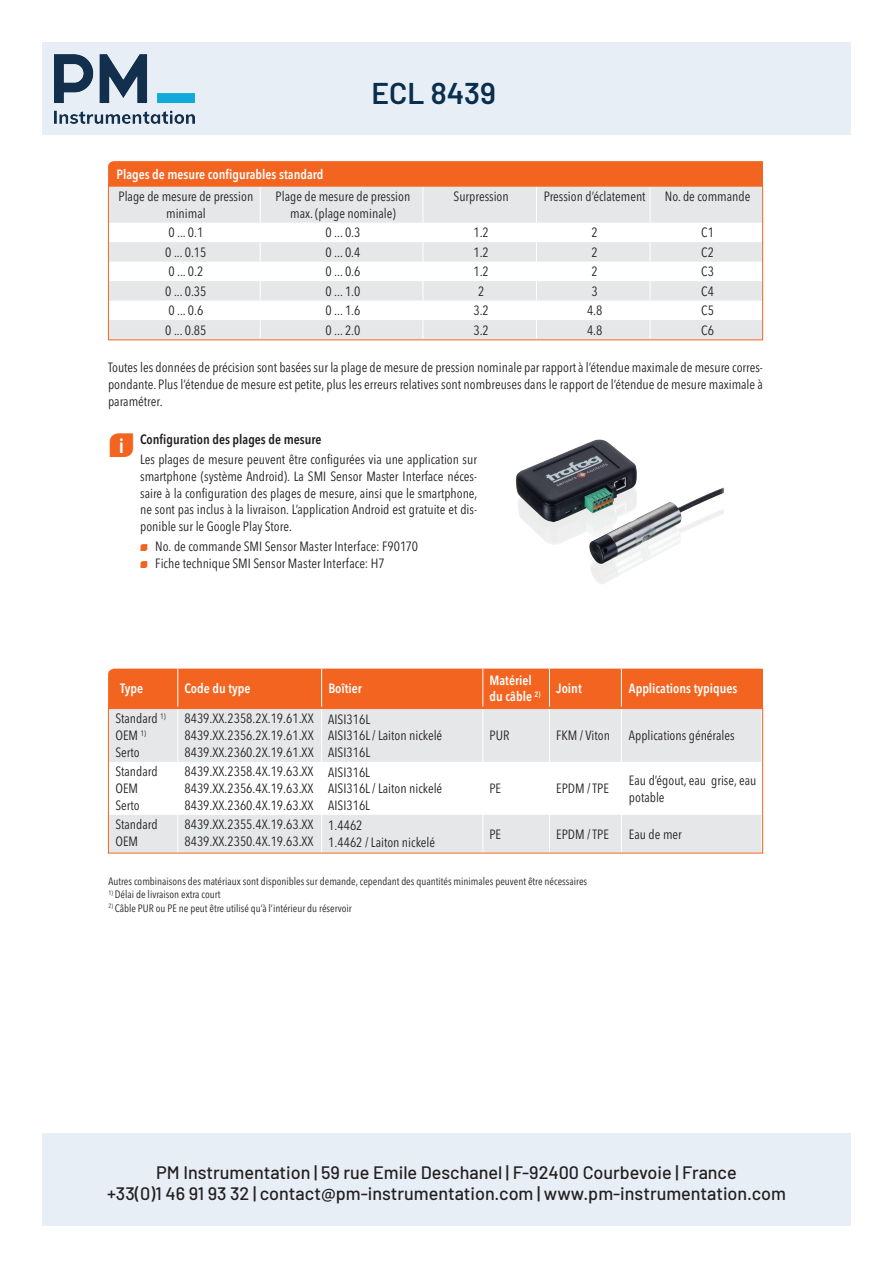
<style>
.page{position:relative;width:893px;height:1263px;background:#fff}
.page>*{position:absolute;margin:0;border:0;box-sizing:border-box;transform-origin:0 0}
.t1{font:32.1px "Trafag Pictos";color:#f36421}
.t2{font:600 30px "Barlow";color:#0a2f4e}
.t3{font:500 18px "Barlow";color:#231f20}
.t4{font:condensed 13.35px/16.6px "Avenir Next LT Pro";color:#231f20}
.t5{font:600 condensed 13.35px/22.4px "Avenir Next LT Pro";color:#fff}
.t6{font:condensed 10.65px "Avenir Next LT Pro";color:#231f20}
.s1{font-weight:400;color:#231f20}
.s2{font-family:"Koz Go Pro";font-weight:700;font-size:18.75px;color:#fff}
.s3{font-weight:600}
.s4{font-family:"Trafag Pictos";font-stretch:normal;font-size:9.3px;color:#f36421}
</style>
<div class="page">
<div style="left:43px;top:1133px;width:807px;height:92px;background:#e8eef5"></div>
<div style="left:43px;top:43px;width:807px;height:92px;background:#e8eef5"></div>
<img style="left:54px;top:54px;width:140px;height:69px">
<div style="left:108px;top:161px;width:655px;height:25px;background:#f36421"></div>
<svg style="left:110px;top:188px;width:651px;height:150px;fill:#e6e7e9"></svg>
<hr style="left:260px;top:186px;width:1px;height:37px;background:#fff">
<hr style="left:423px;top:186px;width:1px;height:37px;background:#fff">
<hr style="left:536px;top:186px;width:1px;height:37px;background:#fff">
<hr style="left:650px;top:186px;width:1px;height:37px;background:#fff">
<svg style="left:260px;top:223px;width:1px;height:115px"></svg>
<svg style="left:423px;top:223px;width:1px;height:115px"></svg>
<svg style="left:536px;top:223px;width:1px;height:115px"></svg>
<svg style="left:650px;top:223px;width:1px;height:115px"></svg>
<img style="left:516px;top:439px;width:207px;height:145px">
<svg style="left:110px;top:710px;width:651px;height:141px;fill:#e6e7e9"></svg>
<hr style="left:177px;top:709px;width:1px;height:53px;background:#fff">
<hr style="left:321px;top:709px;width:1px;height:53px;background:#fff">
<hr style="left:482px;top:709px;width:1px;height:53px;background:#fff">
<hr style="left:549px;top:709px;width:1px;height:53px;background:#fff">
<hr style="left:621px;top:709px;width:1px;height:53px;background:#fff">
<hr style="left:177px;top:762px;width:1px;height:53px;background:#fff">
<hr style="left:321px;top:762px;width:1px;height:53px;background:#fff">
<hr style="left:482px;top:762px;width:1px;height:53px;background:#fff">
<hr style="left:549px;top:762px;width:1px;height:53px;background:#fff">
<hr style="left:621px;top:762px;width:1px;height:53px;background:#fff">
<hr style="left:177px;top:815px;width:1px;height:38px;background:#fff">
<hr style="left:321px;top:815px;width:1px;height:38px;background:#fff">
<hr style="left:482px;top:815px;width:1px;height:38px;background:#fff">
<hr style="left:549px;top:815px;width:1px;height:38px;background:#fff">
<hr style="left:621px;top:815px;width:1px;height:38px;background:#fff">
<div style="left:108px;top:708px;width:655px;height:145px;border:1px solid #f36421"></div>
<div style="left:108px;top:669px;width:655px;height:39px;background:#f36421"></div>
<hr style="left:177px;top:669px;width:1px;height:38px;background:#fff">
<hr style="left:321px;top:669px;width:1px;height:38px;background:#fff">
<hr style="left:482px;top:669px;width:1px;height:38px;background:#fff">
<hr style="left:549px;top:669px;width:1px;height:38px;background:#fff">
<hr style="left:621px;top:669px;width:1px;height:38px;background:#fff">
<h2 class="t2" style="left:404px;top:64px;width:92px">K3R110</h2>
<p class="t2" style="left:372px;top:74px;width:126px">ECL 8439</p>
<p class="t5" style="left:116px;top:163px;width:209px">Plages de mesure configurables standard<br><span class="s1">Plage de mesure de pression</span></p>
<p class="t4" style="left:166px;top:205px;width:41px">minimal</p>
<p class="t4" style="left:276px;top:188px;width:136px;text-align:center">Plage de mesure de pression max. (plage nominale)</p>
<p class="t4" style="left:453px;top:188px;width:57px">Surpression</p>
<p class="t4" style="left:544px;top:188px;width:103px">Pression d’éclatement</p>
<p class="t4" style="left:665px;top:188px;width:87px">No. de commande</p>
<p class="t4" style="left:168px;top:224px;width:36px">0 ... 0.1</p>
<p class="t4" style="left:325px;top:224px;width:36px">0 ... 0.3</p>
<p class="t4" style="left:473px;top:224px;width:17px">1.2</p>
<p class="t4" style="left:592px;top:224px;width:8px">2</p>
<p class="t4" style="left:701px;top:224px;width:14px">C1</p>
<p class="t4" style="left:165px;top:244px;width:43px">0 ... 0.15</p>
<p class="t4" style="left:325px;top:244px;width:36px">0 ... 0.4</p>
<p class="t4" style="left:473px;top:244px;width:17px">1.2</p>
<p class="t4" style="left:592px;top:244px;width:8px">2</p>
<p class="t4" style="left:701px;top:244px;width:14px">C2</p>
<p class="t4" style="left:168px;top:263px;width:36px">0 ... 0.2</p>
<p class="t4" style="left:325px;top:263px;width:36px">0 ... 0.6</p>
<p class="t4" style="left:473px;top:263px;width:17px">1.2</p>
<p class="t4" style="left:592px;top:263px;width:8px">2</p>
<p class="t4" style="left:701px;top:263px;width:14px">C3</p>
<p class="t4" style="left:165px;top:283px;width:43px">0 ... 0.35</p>
<p class="t4" style="left:325px;top:283px;width:36px">0 ... 1.0</p>
<p class="t4" style="left:478px;top:283px;width:8px">2</p>
<p class="t4" style="left:592px;top:283px;width:8px">3</p>
<p class="t4" style="left:701px;top:283px;width:14px">C4</p>
<p class="t4" style="left:168px;top:302px;width:36px">0 ... 0.6</p>
<p class="t4" style="left:325px;top:302px;width:36px">0 ... 1.6</p>
<p class="t4" style="left:473px;top:302px;width:17px">3.2</p>
<p class="t4" style="left:587px;top:302px;width:17px">4.8</p>
<p class="t4" style="left:701px;top:302px;width:14px">C5</p>
<p class="t4" style="left:165px;top:322px;width:43px">0 ... 0.85</p>
<p class="t4" style="left:326px;top:322px;width:36px">0 ... 2.0</p>
<p class="t4" style="left:473px;top:322px;width:17px">3.2</p>
<p class="t4" style="left:587px;top:322px;width:17px">4.8</p>
<p class="t4" style="left:701px;top:322px;width:14px">C6</p>
<p class="t4" style="left:108px;top:359px;width:656px;text-align:justify">Toutes les données de précision sont basées sur la plage de mesure de pression nominale par rapport à l’étendue maximale de mesure corres&shy;pondante. Plus l’étendue de mesure est petite, plus les erreurs relatives sont nombreuses dans le rapport de l’étendue de mesure maximale à paramétrer.</p>
<p class="t1" style="left:108px;top:430px;width:28px">N<span class="s2">i</span></p>
<p class="t4" style="left:140px;top:429px;width:338px;line-height:20.4px"><span class="s3">Configuration des plages de mesure<br></span>Les plages de mesure peuvent être configurées via une application sur</p>
<p class="t4" style="left:140px;top:468px;width:339px;text-align:justify">smartphone (système Android). La SMI Sensor Master Interface néces&shy;saire à la configuration des plages de mesure, ainsi que le smartphone, ne sont pas inclus à la livraison. L’application Android est gratuite et dis&shy;ponible sur le Google Play Store.</p>
<p class="t4" style="left:140px;top:538px;width:279px"><span class="s4">N</span> No. de commande SMI Sensor Master Interface: F90170<br><span class="s4">N</span> Fiche technique SMI Sensor Master Interface: H7</p>
<p class="t5" style="left:120px;top:677px;width:24px">Type</p>
<p class="t5" style="left:184px;top:677px;width:67px">Code du type</p>
<p class="t5" style="left:328px;top:677px;width:35px">Boîtier</p>
<p class="t5" style="left:490px;top:672px;width:94px;line-height:16.6px">Matériel<br>du câble <sup>2)</sup> Joint</p>
<p class="t5" style="left:629px;top:677px;width:110px">Applications typiques</p>
<p class="t4" style="left:115px;top:710px;width:52px">Standard <sup>1)<br></sup>OEM <sup>1)<br></sup>Serto</p>
<p class="t4" style="left:184px;top:710px;width:131px;text-align:justify">8439.XX.2358.2X.19.61.XX 8439.XX.2356.2X.19.61.XX 8439.XX.2360.2X.19.61.XX</p>
<p class="t4" style="left:328px;top:710px;width:115px">AISI316L<br>AISI316L / Laiton nickelé<br>AISI316L</p>
<p class="t4" style="left:115px;top:763px;width:44px">Standard<br>OEM<br>Serto</p>
<p class="t4" style="left:184px;top:763px;width:131px;text-align:justify">8439.XX.2358.4X.19.63.XX 8439.XX.2356.4X.19.63.XX 8439.XX.2360.4X.19.63.XX</p>
<p class="t4" style="left:328px;top:763px;width:115px">AISI316L<br>AISI316L / Laiton nickelé<br>AISI316L</p>
<p class="t4" style="left:489px;top:727px;width:21px">PUR</p>
<p class="t4" style="left:556px;top:727px;width:55px">FKM / Viton</p>
<p class="t4" style="left:629px;top:727px;width:107px">Applications générales</p>
<p class="t4" style="left:489px;top:780px;width:13px">PE</p>
<p class="t4" style="left:556px;top:780px;width:54px">EPDM / TPE</p>
<p class="t4" style="left:629px;top:772px;width:129px">Eau d’égout, eau grise, eau potable</p>
<p class="t4" style="left:115px;top:816px;width:44px">Standard<br>OEM</p>
<p class="t4" style="left:184px;top:816px;width:131px">8439.XX.2355.4X.19.63.XX<br>8439.XX.2350.4X.19.63.XX</p>
<p class="t4" style="left:328px;top:817px;width:108px">1.4462<br>1.4462 / Laiton nickelé</p>
<p class="t4" style="left:489px;top:826px;width:13px">PE</p>
<p class="t4" style="left:556px;top:826px;width:54px">EPDM / TPE</p>
<p class="t4" style="left:629px;top:826px;width:54px">Eau de mer</p>
<p class="t6" style="left:108px;top:875px;width:480px">Autres combinaisons des matériaux sont disponibles sur demande, cependant des quantités minimales peuvent être nécessaires</p>
<p class="t6" style="left:108px;top:888px;width:114px"><sup>1)</sup> Délai de livraison extra court</p>
<p class="t6" style="left:108px;top:902px;width:245px"><sup>2)</sup> Câble PUR ou PE ne peut être utilisé qu’à l’intérieur du réservoir</p>
<p class="t3" style="left:156px;top:1159px;width:582px">PM Instrumentation | 59 rue Emile Deschanel | F-92400 Courbevoie | France</p>
<p class="t3" style="left:107px;top:1181px;width:680px">+33(0)1 46 91 93 32 | contact@pm-instrumentation.com | www.pm-instrumentation.com</p>
<p class="t4" style="left:415px;top:1167px;width:43px">page 3/6</p>
</div>
